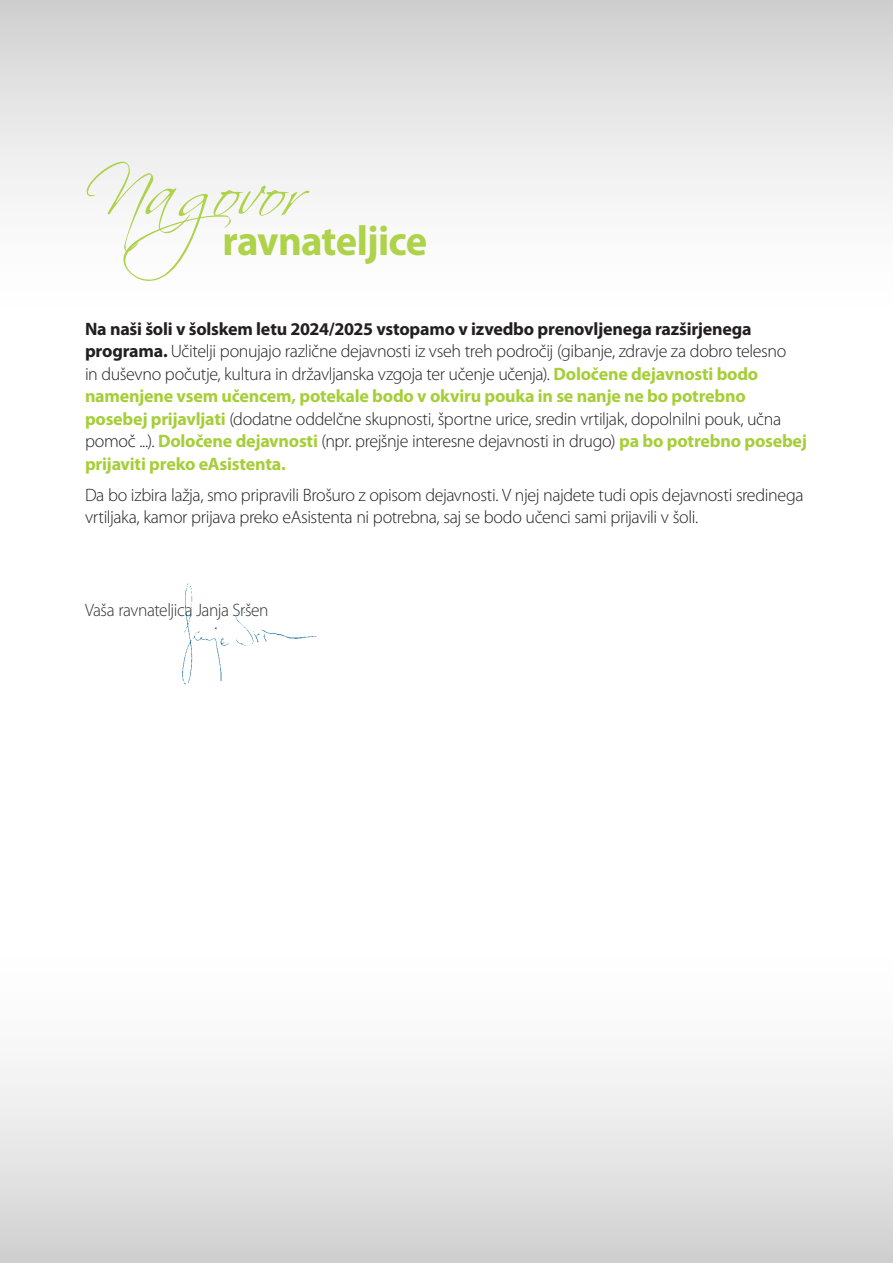
<style>
.page{position:relative;width:893px;height:1263px;background:#fff}
.page>*{position:absolute;margin:0;border:0;box-sizing:border-box;transform-origin:0 0}
.t1{font:72px "Scriptina";letter-spacing:-.01em;color:#aed24a}
.t2{font:700 42px "Myriad Pro";letter-spacing:-.02em;color:#aed24a}
.t3{font:300 18px/22.5px "Myriad Pro";letter-spacing:-.025em;color:#231f20}
.t4{font:300 18px "Myriad Pro";letter-spacing:-.025em;color:#312f30}
.s1{font-weight:700}
.s2{font-weight:700;color:#a6ce39}
</style>
<div class="page">
<div style="left:0;top:0;width:893px;height:334px;background:linear-gradient(to bottom,#d4d4d4,#fff)"></div>
<div style="left:0;top:929px;width:893px;height:334px;background:linear-gradient(to bottom,#fff,#d4d4d4)"></div>
<img style="left:182px;top:583px;width:135px;height:102px">
<p class="t1" style="left:85px;top:148px;width:219px">Nagovor</p>
<p class="t2" style="left:223px;top:213px;width:206px">ravnateljice</p>
<p class="t3" style="left:85px;top:317px;width:723px"><span class="s1">Na naši šoli v šolskem letu 2024/2025 vstopamo v izvedbo prenovljenega razširjenega programa.</span> Učitelji ponujajo različne dejavnosti iz vseh treh področij (gibanje, zdravje za dobro telesno<br>in duševno počutje, kultura in državljanska vzgoja ter učenje učenja). <span class="s2">Določene dejavnosti bodo namenjene vsem učencem, potekale bodo v okviru pouka in se nanje ne bo potrebno posebej prijavljati</span> (dodatne oddelčne skupnosti, športne urice, sredin vrtiljak, dopolnilni pouk, učna pomoč ...). <span class="s2">Določene dejavnosti</span> (npr. prejšnje interesne dejavnosti in drugo) <span class="s2">pa bo potrebno posebej prijaviti preko eAsistenta.</span></p>
<p class="t3" style="left:85px;top:483px;width:720px">Da bo izbira lažja, smo pripravili Brošuro z opisom dejavnosti. V njej najdete tudi opis dejavnosti sredinega vrtiljaka, kamor prijava preko eAsistenta ni potrebna, saj se bodo učenci sami prijavili v šoli.</p>
<p class="t4" style="left:85px;top:599px;width:185px">Vaša ravnateljica Janja Sršen</p>
</div>
